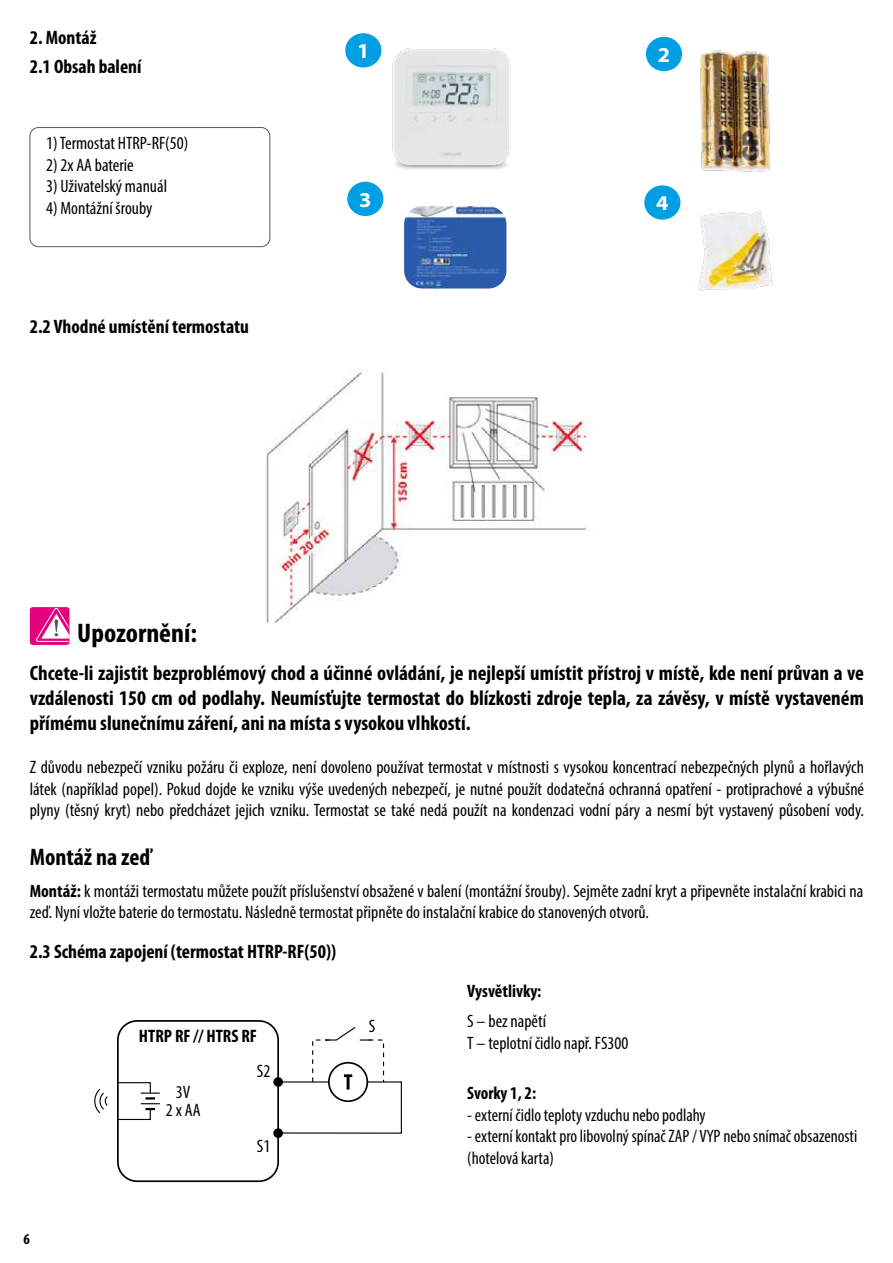
<style>
.page{position:relative;width:893px;height:1263px;background:#fff}
.page>*{position:absolute;margin:0;border:0;box-sizing:border-box;transform-origin:0 0}
.t1{font:700 condensed 27px "Myriad Pro";color:#000;scale:1.05 1}
.t2{font:700 condensed 24px "Myriad Pro";color:#000}
.t3{font:700 21.15px "Myriad Pro";color:#fff;scale:1.05 1}
.t4{font:700 condensed 21px/25.2px "Myriad Pro";color:#000;text-align:justify}
.t5{font:700 condensed 19.5px/29px "Myriad Pro";color:#000}
.t6{font:700 condensed 18.15px "Myriad Pro";color:#000}
.t7{font:condensed 18.15px/18.1px "Myriad Pro";color:#000;text-align:center}
.t8{font:condensed 18px/21.6px "Myriad Pro";color:#000}
.t9{font:700 condensed 18px "Myriad Pro";color:#000}
.t10{font:700 condensed 15px "Myriad Pro";color:#000}
.s1{font-weight:700}
</style>
<div class="page">
<div style="left:30px;top:127px;width:240px;height:120px;border:1px solid #595958;border-radius:9px"></div>
<img style="left:265px;top:370px;width:328px;height:254px">
<div style="left:30px;top:607px;width:39px;height:38px;background:#e5007d;border-radius:3px"></div>
<svg style="left:35px;top:607px;width:34px;height:35px"></svg>
<img style="left:698px;top:210px;width:75px;height:81px">
<div style="left:345px;top:33px;width:36px;height:35px;background:#009ee3;border-radius:50%"></div>
<div style="left:646px;top:37px;width:36px;height:34px;background:#009ee3;border-radius:50%"></div>
<div style="left:347px;top:182px;width:36px;height:34px;background:#009ee3;border-radius:50%"></div>
<div style="left:644px;top:185px;width:36px;height:35px;background:#009ee3;border-radius:50%"></div>
<div style="left:117px;top:1020px;width:162px;height:162px;border:2px solid #000;border-radius:19px"></div>
<svg style="left:273px;top:1077px;width:10px;height:10px"></svg>
<svg style="left:273px;top:1128px;width:10px;height:10px"></svg>
<svg style="left:277px;top:1027px;width:125px;height:107px"></svg>
<svg style="left:117px;top:1081px;width:43px;height:39px"></svg>
<svg style="left:94px;top:1089px;width:14px;height:25px"></svg>
<img style="left:349px;top:39px;width:162px;height:130px">
<img style="left:404px;top:206px;width:102px;height:83px">
<img style="left:700px;top:50px;width:71px;height:122px">
<p class="t5" style="left:30px;top:23px;width:113px">2. Montáž<br>2.1 Obsah balení</p>
<p class="t8" style="left:46px;top:132px;width:144px">1) Termostat HTRP-RF(50)</p>
<p class="t8" style="left:46px;top:154px;width:89px">2) 2x AA baterie</p>
<p class="t8" style="left:46px;top:175px;width:122px">3) Uživatelský manuál</p>
<p class="t8" style="left:46px;top:197px;width:108px">4) Montážní šrouby</p>
<p class="t5" style="left:30px;top:312px;width:221px">2.2 Vhodné umístění termostatu</p>
<p class="t3" style="left:357px;top:37px;width:13px">1</p>
<p class="t3" style="left:658px;top:41px;width:13px">2</p>
<p class="t3" style="left:359px;top:186px;width:13px">3</p>
<p class="t3" style="left:656px;top:190px;width:13px">4</p>
<h1 class="t1" style="left:77px;top:616px;width:116px">Upozornění:</h1>
<p class="t4" style="left:30px;top:659px;width:836px">Chcete-li zajistit bezproblémový chod a účinné ovládání, je nejlepší umístit přístroj v místě, kde není průvan a ve vzdálenosti 150 cm od podlahy. Neumísťujte termostat do blízkosti zdroje tepla, za závěsy, v místě vystaveném přímému slunečnímu záření, ani na místa s vysokou vlhkostí.</p>
<p class="t8" style="left:30px;top:756px;width:836px;text-align:justify">Z důvodu nebezpečí vzniku požáru či exploze, není dovoleno používat termostat v místnosti s vysokou koncentrací nebezpečných plynů a hořlavých látek (například popel). Pokud dojde ke vzniku výše uvedených nebezpečí, je nutné použít dodatečná ochranná opatření - protiprachové a výbušné plyny (těsný kryt) nebo předcházet jejich vzniku. Termostat se také nedá použít na kondenzaci vodní páry a nesmí být vystavený působení vody.</p>
<h2 class="t2" style="left:30px;top:841px;width:122px">Montáž na zeď</h2>
<p class="t8" style="left:30px;top:880px;width:835px"><span class="s1">Montáž:</span> k montáži termostatu můžete použít příslušenství obsažené v balení (montážní šrouby). Sejměte zadní kryt a připevněte instalační krabici na zeď. Nyní vložte baterie do termostatu. Následně termostat připněte do instalační krabice do stanovených otvorů.</p>
<p class="t5" style="left:30px;top:936px;width:308px">2.3 Schéma zapojení (termostat HTRP-RF(50))</p>
<p class="t6" style="left:139px;top:1025px;width:120px">HTRP RF // HTRS RF</p>
<p class="t10" style="left:23px;top:1230px;width:8px">6</p>
<p class="t7" style="left:166px;top:1082px;width:36px">3V<br>2 x AA</p>
<p class="t7" style="left:257px;top:1062px;width:15px">S2</p>
<p class="t7" style="left:257px;top:1136px;width:15px">S1</p>
<p class="t7" style="left:369px;top:1017px;width:8px">S</p>
<p class="t9" style="left:467px;top:979px;width:76px">Vysvětlivky:</p>
<p class="t8" style="left:467px;top:1010px;width:162px">S – bez napětí<br>T – teplotní čidlo např. FS300</p>
<p class="t9" style="left:467px;top:1082px;width:70px">Svorky 1, 2:</p>
<p class="t8" style="left:467px;top:1103px;width:240px">- externí čidlo teploty vzduchu nebo podlahy</p>
<p class="t8" style="left:467px;top:1125px;width:391px">- externí kontakt pro libovolný spínač ZAP / VYP nebo snímač obsazenosti (hotelová karta)</p>
</div>
